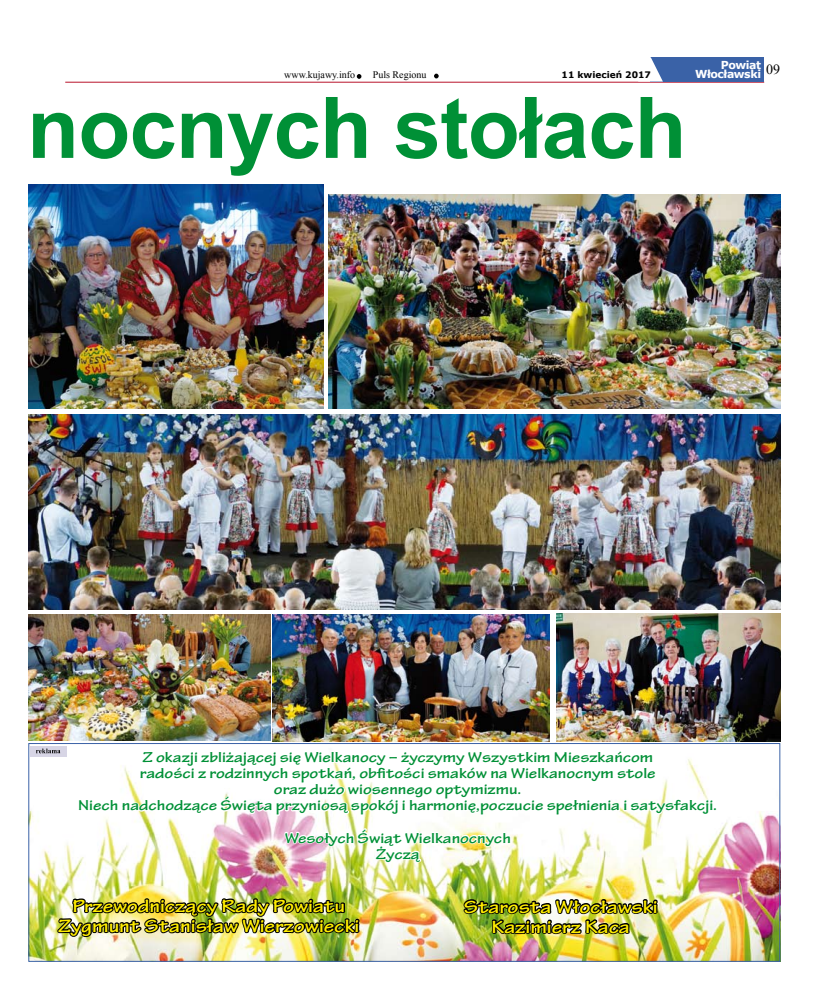
<style>
.page{position:relative;width:820px;height:993px;background:#fff}
.page>*{position:absolute;margin:0;border:0;box-sizing:border-box;transform-origin:0 0}
.t1{font:700 85px "Arial";letter-spacing:-.01em;color:#009036}
.t2{font:700 18.9px/20px "Tekton Pro";color:#ffed00;text-align:center;scale:1.18 1}
.t3{font:700 15.2px/16.1px "Tekton Pro";color:#009036;text-align:center;scale:1.18 1}
.t4{font:14px "Times New Roman";color:#000}
.t5{font:700 11px "Verdana";letter-spacing:-.04em;color:#fff}
.t6{font:10px "Times New Roman";color:#000}
.t7{font:700 9px "Verdana";color:#000}
</style>
<div class="page">
<hr style="left:65px;top:82px;width:698px;height:1px;background:#b9132b">
<div style="left:650px;top:57px;width:113px;height:24px;background:#3a62a7"></div>
<svg style="left:650px;top:57px;width:12px;height:24px"></svg>
<svg style="left:434px;top:74px;width:4px;height:4px"></svg>
<svg style="left:356px;top:74px;width:5px;height:5px"></svg>
<img style="left:28px;top:614px;width:242px;height:125px">
<img style="left:328px;top:194px;width:452px;height:214px">
<img style="left:556px;top:613px;width:224px;height:127px">
<img style="left:272px;top:614px;width:277px;height:127px">
<img style="left:28px;top:184px;width:295px;height:224px">
<img style="left:28px;top:414px;width:752px;height:195px">
<img style="left:30px;top:746px;width:748px;height:213px">
<div style="left:28px;top:742px;width:752px;height:219px;border:1px solid #3a62a7"></div>
<svg style="left:77px;top:749px;width:639px;height:72px"></svg>
<svg style="left:283px;top:827px;width:228px;height:36px"></svg>
<img style="left:55px;top:896px;width:305px;height:50px">
<img style="left:462px;top:896px;width:196px;height:39px">
<div style="left:31px;top:745px;width:36px;height:11px;background:#d7d5e5"></div>
<svg style="left:36px;top:748px;width:24px;height:5px"></svg>
<p class="t5" style="left:720px;top:57px;width:42px">Powiat</p>
<p class="t4" style="left:766px;top:59px;width:15px">09</p>
<p class="t7" style="left:561px;top:68px;width:91px">11 kwiecień 2017</p>
<p class="t5" style="left:694px;top:66px;width:67px">Włocławski</p>
<h1 class="t1" style="left:27px;top:71px;width:660px">nocnych stołach</h1>
<p class="t6" style="left:284px;top:68px;width:72px">www.kujawy.info</p>
<p class="t6" style="left:372px;top:68px;width:55px">Puls Regionu</p>
<p class="t3" style="left:78px;top:749px;width:543px">Z okazji zbliżającej się Wielkanocy – życzymy Wszystkim Mieszkańcom<br>radości z rodzinnych spotkań, obfitości smaków na Wielkanocnym stole<br>oraz dużo wiosennego optymizmu.<br>Niech nadchodzące Święta przyniosą spokój i harmonię,poczucie spełnienia i satysfakcji.</p>
<p class="t3" style="left:284px;top:829px;width:193px">Wesołych Świąt Wielkanocnych<br>Życzą</p>
<p class="t2" style="left:58px;top:895px;width:257px">Przewodniczący Rady Powiatu<br>Zygmunt Stanisław Wierzowiecki</p>
<p class="t2" style="left:463px;top:896px;width:166px">Starosta Włocławski<br>Kazimierz Kaca</p>
</div>
